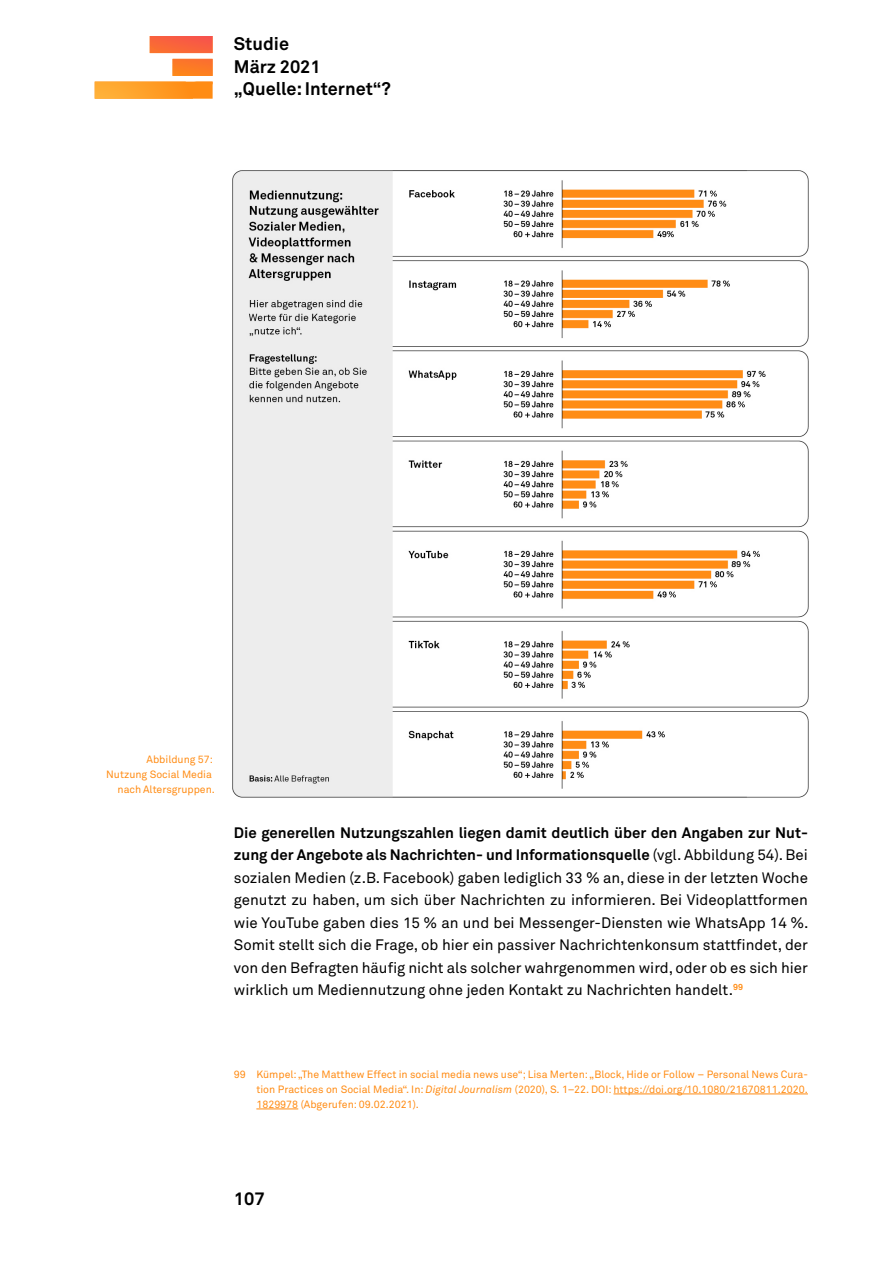
<style>
.page{position:relative;width:893px;height:1263px;background:#fff}
.page>*{position:absolute;margin:0;border:0;box-sizing:border-box;transform-origin:0 0}
.t1{font:700 18px/22.5px "Akkurat Std";color:#000}
.t2{font:15px/22.5px "Akkurat Std";color:#000;text-align:justify}
.t3{font:10.5px/15px "Akkurat Std";color:#ff8c14;text-align:justify}
.s1{font-weight:700}
.s2{font-family:"Akkurat Pro";font-style:italic}
</style>
<div class="page">
<svg style="left:95px;top:36px;width:118px;height:63px"></svg>
<img style="left:95px;top:82px;width:98px;height:17px">
<img style="left:150px;top:36px;width:63px;height:48px">
<img style="left:150px;top:46px;width:32px;height:30px">
<hr style="left:613px;top:1094px;width:195px;height:1px;background:#ff8c14">
<hr style="left:256px;top:1109px;width:42px;height:1px;background:#ff8c14">
<img style="left:233px;top:170px;width:576px;height:628px">
<p class="t1" style="left:234px;top:32px;width:159px">Studie<br>März 2021 „Quelle: Internet“?</p>
<p class="t3" style="left:106px;top:751px;width:110px;text-align:right">Abbildung 57:<br>Nutzung Social Media nach Altersgruppen.</p>
<p class="t2" style="left:234px;top:821px;width:576px"><span class="s1">Die generellen Nutzungszahlen liegen damit deutlich über den Angaben zur Nut&shy;zung der Angebote als Nachrichten- und Informationsquelle</span> (vgl. Abbildung 54). Bei sozialen Medien (z.B. Facebook) gaben lediglich 33 % an, diese in der letzten Woche genutzt zu haben, um sich über Nachrichten zu informieren. Bei Videoplattformen wie YouTube gaben dies 15 % an und bei Messenger-Diensten wie WhatsApp 14 %.<br>Somit stellt sich die Frage, ob hier ein passiver Nachrichtenkonsum stattfindet, der von den Befragten häufig nicht als solcher wahrgenommen wird, oder ob es sich hier wirklich um Mediennutzung ohne jeden Kontakt zu Nachrichten handelt.<sup>99</sup></p>
<p class="t3" style="left:256px;top:1066px;width:553px;text-indent:-23px">99 Kümpel: „The Matthew Effect in social media news use“; Lisa Merten: „Block, Hide or Follow – Personal News Cura&shy;tion Practices on Social Media“. In: <span class="s2">Digital Journalism</span> (2020), S. 1–22. DOI: https://doi.org/10.1080/21670811.2020.<br>1829978 (Abgerufen: 09.02.2021).</p>
<p class="t1" style="left:234px;top:1187px;width:32px">107</p>
</div>
